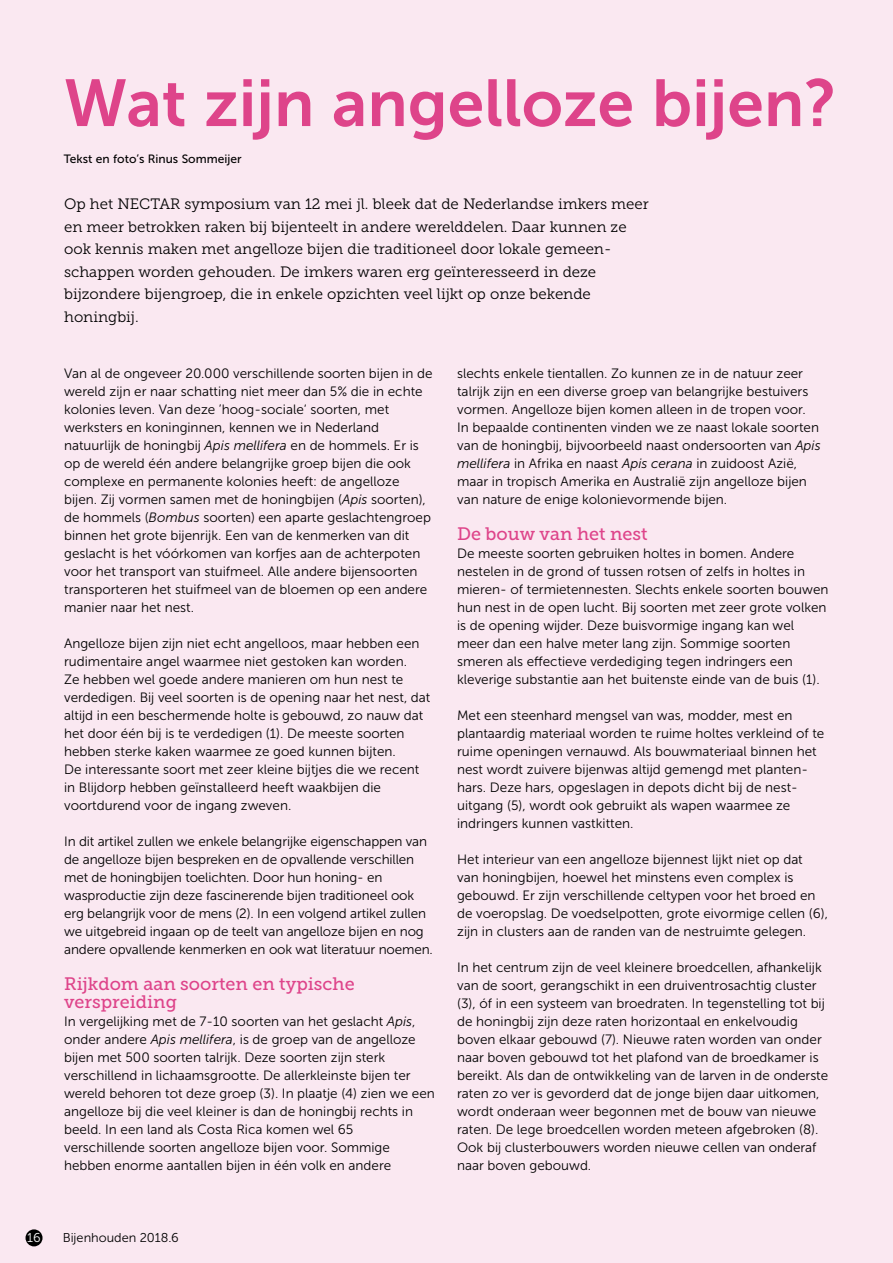
<style>
.page{position:relative;width:893px;height:1263px;background:#fae8f1}
.page>*{position:absolute;margin:0;border:0;box-sizing:border-box;transform-origin:0 0}
.t1{font:66px "Museo Sans 700";color:#de448a}
.t2{font:18px/18px "Museo Slab 500";color:#de448a}
.t3{font:15px/22.5px "Museo Slab 300";color:#000}
.t4{font:13.5px/18px "Museo Sans 300";color:#000}
.t5{font:12.75px "Museo Sans 300";color:#000}
.t6{font:12.75px "Museo Sans 300";color:#fff}
.t7{font:12px "Museo Sans 500";color:#000}
.s1{font-style:italic}
</style>
<div class="page">
<div style="left:26px;top:1229px;width:17px;height:17px;background:#000;border-radius:50%"></div>
<h1 class="t1" style="left:64px;top:67px;width:774px">Wat zijn angelloze bijen?</h1>
<p class="t7" style="left:64px;top:152px;width:179px">Tekst en foto’s Rinus Sommeijer</p>
<p class="t3" style="left:64px;top:193px;width:586px">Op het NECTAR symposium van 12 mei jl. bleek dat de Nederlandse imkers meer en meer betrokken raken bij bijenteelt in andere werelddelen. Daar kunnen ze ook kennis maken met angelloze bijen die traditioneel door lokale gemeen&shy;schappen worden gehouden. De imkers waren erg geïnteresseerd in deze bijzondere bijengroep, die in enkele opzichten veel lijkt op onze bekende honingbij.</p>
<p class="t4" style="left:64px;top:364px;width:370px">Van al de ongeveer 20.000 verschillende soorten bijen in de wereld zijn er naar schatting niet meer dan 5% die in echte kolonies leven. Van deze ’hoog-sociale‘ soorten, met werksters en koninginnen, kennen we in Nederland natuurlijk de honingbij <span class="s1">Apis mellifera</span> en de hommels. Er is op de wereld één andere belangrijke groep bijen die ook complexe en permanente kolonies heeft: de angelloze bijen. Zij vormen samen met de honingbijen (<span class="s1">Apis</span> soorten), de hommels (<span class="s1">Bombus</span> soorten) een aparte geslachtengroep binnen het grote bijenrijk. Een van de kenmerken van dit geslacht is het vóórkomen van korfjes aan de achterpoten voor het transport van stuifmeel. Alle andere bijensoorten transporteren het stuifmeel van de bloemen op een andere manier naar het nest.</p>
<p class="t4" style="left:64px;top:634px;width:368px">Angelloze bijen zijn niet echt angelloos, maar hebben een rudimentaire angel waarmee niet gestoken kan worden.<br>Ze hebben wel goede andere manieren om hun nest te verdedigen. Bij veel soorten is de opening naar het nest, dat altijd in een beschermende holte is gebouwd, zo nauw dat het door één bij is te verdedigen (1). De meeste soorten hebben sterke kaken waarmee ze goed kunnen bijten.<br>De interessante soort met zeer kleine bijtjes die we recent in Blijdorp hebben geïnstalleerd heeft waakbijen die voortdurend voor de ingang zweven.</p>
<p class="t4" style="left:64px;top:832px;width:370px">In dit artikel zullen we enkele belangrijke eigenschappen van de angelloze bijen bespreken en de opvallende verschillen met de honingbijen toelichten. Door hun honing- en wasproductie zijn deze fascinerende bijen traditioneel ook erg belangrijk voor de mens (2). In een volgend artikel zullen we uitgebreid ingaan op de teelt van angelloze bijen en nog andere opvallende kenmerken en ook wat literatuur noemen.</p>
<h2 class="t2" style="left:64px;top:975px;width:292px">Rijkdom aan soorten en typische verspreiding</h2>
<p class="t4" style="left:64px;top:1012px;width:372px">In vergelijking met de 7-10 soorten van het geslacht <span class="s1">Apis</span>, onder andere <span class="s1">Apis mellifera</span>, is de groep van de angelloze bijen met 500 soorten talrijk. Deze soorten zijn sterk verschillend in lichaamsgrootte. De allerkleinste bijen ter wereld behoren tot deze groep (3). In plaatje (4) zien we een angelloze bij die veel kleiner is dan de honingbij rechts in beeld. In een land als Costa Rica komen wel 65 verschillende soorten angelloze bijen voor. Sommige hebben enorme aantallen bijen in één volk en andere</p>
<p class="t4" style="left:457px;top:364px;width:365px">slechts enkele tientallen. Zo kunnen ze in de natuur zeer talrijk zijn en een diverse groep van belangrijke bestuivers vormen. Angelloze bijen komen alleen in de tropen voor.<br>In bepaalde continenten vinden we ze naast lokale soorten van de honingbij, bijvoorbeeld naast ondersoorten van <span class="s1">Apis mellifera</span> in Afrika en naast <span class="s1">Apis cerana</span> in zuidoost Azië, maar in tropisch Amerika en Australië zijn angelloze bijen van nature de enige kolonievormende bijen.</p>
<h2 class="t2" style="left:457px;top:525px;width:192px">De bouw van het nest</h2>
<p class="t4" style="left:457px;top:544px;width:373px">De meeste soorten gebruiken holtes in bomen. Andere nestelen in de grond of tussen rotsen of zelfs in holtes in mieren- of termietennesten. Slechts enkele soorten bouwen hun nest in de open lucht. Bij soorten met zeer grote volken is de opening wijder. Deze buisvormige ingang kan wel meer dan een halve meter lang zijn. Sommige soorten smeren als effectieve verdediging tegen indringers een kleverige substantie aan het buitenste einde van de buis (1).</p>
<p class="t4" style="left:457px;top:706px;width:369px">Met een steenhard mengsel van was, modder, mest en plantaardig materiaal worden te ruime holtes verkleind of te ruime openingen vernauwd. Als bouwmateriaal binnen het nest wordt zuivere bijenwas altijd gemengd met planten&shy;hars. Deze hars, opgeslagen in depots dicht bij de nest&shy;uitgang (5), wordt ook gebruikt als wapen waarmee ze indringers kunnen vastkitten.</p>
<p class="t4" style="left:457px;top:850px;width:372px">Het interieur van een angelloze bijennest lijkt niet op dat<br>van honingbijen, hoewel het minstens even complex is gebouwd. Er zijn verschillende celtypen voor het broed en de voeropslag. De voedselpotten, grote eivormige cellen (6), zijn in clusters aan de randen van de nestruimte gelegen.</p>
<p class="t4" style="left:457px;top:958px;width:373px">In het centrum zijn de veel kleinere broedcellen, afhankelijk van de soort, gerangschikt in een druiventrosachtig cluster (3), óf in een systeem van broedraten. In tegenstelling tot bij de honingbij zijn deze raten horizontaal en enkelvoudig boven elkaar gebouwd (7). Nieuwe raten worden van onder naar boven gebouwd tot het plafond van de broedkamer is bereikt. Als dan de ontwikkeling van de larven in de onderste raten zo ver is gevorderd dat de jonge bijen daar uitkomen, wordt onderaan weer begonnen met de bouw van nieuwe raten. De lege broedcellen worden meteen afgebroken (8).<br>Ook bij clusterbouwers worden nieuwe cellen van onderaf naar boven gebouwd.</p>
<p class="t6" style="left:27px;top:1231px;width:15px">16</p>
<p class="t5" style="left:63px;top:1231px;width:118px">Bijenhouden 2018.6</p>
</div>
